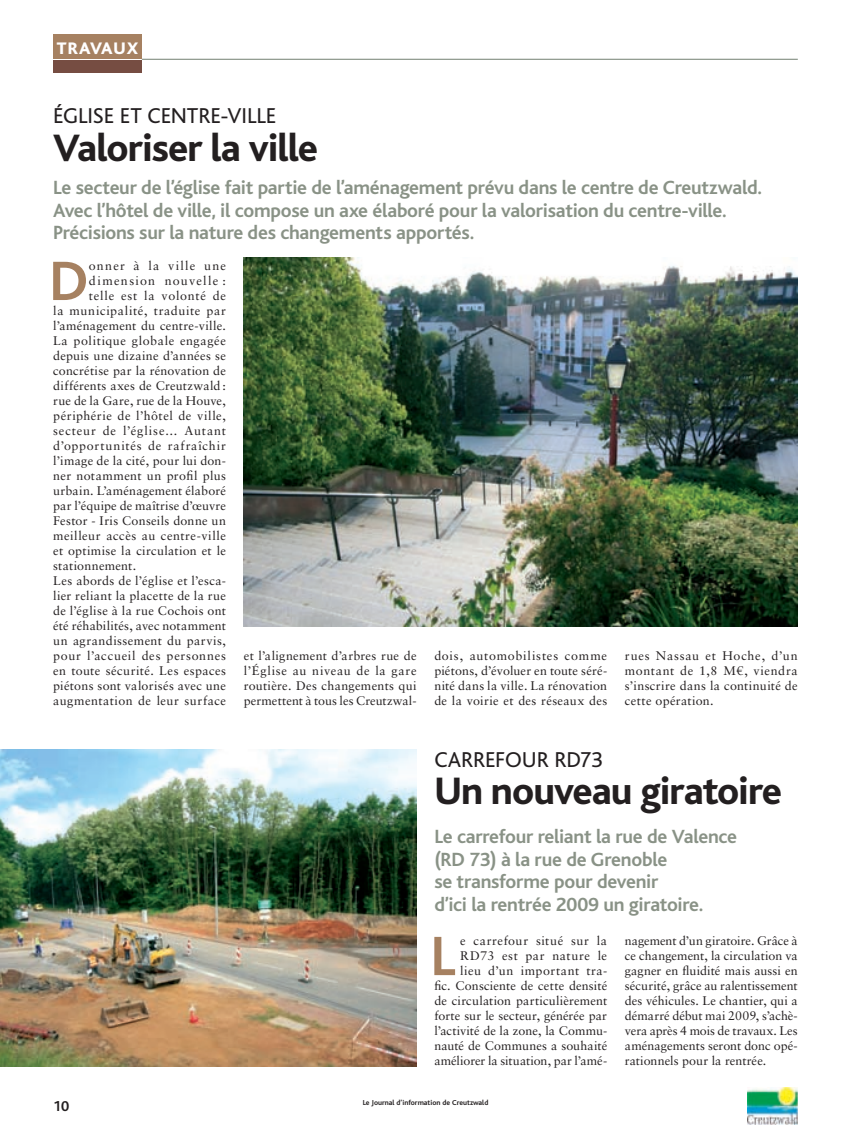
<style>
.page{position:relative;width:851px;height:1134px;background:#fff}
.page>*{position:absolute;margin:0;border:0;box-sizing:border-box;transform-origin:0 0}
.t1{font:700 58px "Bliss";color:#a68161}
.t2{font:800 40px "Bliss";letter-spacing:-.025em;color:#231f20}
.t3{font:22.5px "Bliss";letter-spacing:-.005em;color:#231f20}
.t4{font:700 20px/22.5px "Bliss";letter-spacing:-.015em;color:#899286}
.t5{font:800 17.5px "Bliss";letter-spacing:.045em;color:#fff}
.t6{font:700 15px "Bliss";color:#231f20}
.t7{font:12.5px/15px "Sabon LT Std";letter-spacing:.025em;color:#231f20;text-align:justify}
.t8{font:12.5px "Sabon LT Std";letter-spacing:.05em;color:#231f20}
.t9{font:12.5px "Sabon LT Std";letter-spacing:.06em;color:#231f20}
.t10{font:12.5px "Sabon LT Std";letter-spacing:.065em;color:#231f20}
.t11{font:12.5px "Sabon LT Std";letter-spacing:.045em;color:#231f20}
.t12{font:12.5px "Sabon LT Std";letter-spacing:.07em;color:#231f20}
.t13{font:12.5px "Sabon LT Std";letter-spacing:.1em;color:#231f20}
.t14{font:12.5px "Sabon LT Std";letter-spacing:.095em;color:#231f20}
.t15{font:700 7.5px "Bliss";color:#231f20}
</style>
<div class="page">
<hr style="left:142px;top:59px;width:655px;height:1px;background:#727f71">
<div style="left:53px;top:34px;width:89px;height:25px;background:#a68161"></div>
<div style="left:53px;top:60px;width:89px;height:12px;background:#764d42"></div>
<img style="left:747px;top:1088px;width:50px;height:36px">
<img style="left:244px;top:257px;width:553px;height:369px">
<img style="left:0;top:749px;width:416px;height:318px">
<h3 class="t5" style="left:57px;top:39px;width:83px">TRAVAUX</h3>
<h3 class="t3" style="left:53px;top:104px;width:225px">ÉGLISE ET CENTRE-VILLE</h3>
<h2 class="t2" style="left:53px;top:127px;width:266px">Valoriser la ville</h2>
<h3 class="t4" style="left:53px;top:177px;width:710px">Le secteur de l’église fait partie de l’aménagement prévu dans le centre de Creutzwald.<br>Avec l’hôtel de ville, il compose un axe élaboré pour la valorisation du centre-ville.<br>Précisions sur la nature des changements apportés.</h3>
<h1 class="t1" style="left:49px;top:251px;width:40px">D</h1>
<p class="t14" style="left:89px;top:258px;width:138px">onner à la ville une</p>
<p class="t13" style="left:89px;top:273px;width:138px">dimension nouvelle :</p>
<p class="t9" style="left:89px;top:288px;width:138px">telle est la volonté de</p>
<p class="t8" style="left:53px;top:303px;width:174px">la municipalité, traduite par</p>
<p class="t7" style="left:53px;top:318px;width:174px">l’aménagement du centre-ville.</p>
<p class="t11" style="left:53px;top:333px;width:174px">La politique globale engagée</p>
<p class="t7" style="left:53px;top:348px;width:174px">depuis une dizaine d’années se</p>
<p class="t7" style="left:53px;top:363px;width:174px">concrétise par la rénovation de</p>
<p class="t7" style="left:53px;top:378px;width:174px">différents axes de Creutzwald :</p>
<p class="t7" style="left:53px;top:393px;width:174px">rue de la Gare, rue de la Houve,</p>
<p class="t7" style="left:53px;top:408px;width:174px">périphérie de l’hôtel de ville,</p>
<p class="t12" style="left:53px;top:423px;width:174px">secteur de l’église… Autant</p>
<p class="t10" style="left:53px;top:438px;width:174px">d’opportunités de rafraîchir</p>
<p class="t7" style="left:53px;top:453px;width:174px">l’image de la cité, pour lui don-</p>
<p class="t7" style="left:53px;top:468px;width:174px">ner notamment un profil plus</p>
<p class="t7" style="left:53px;top:483px;width:174px">urbain. L’aménagement élaboré</p>
<p class="t7" style="left:53px;top:498px;width:174px">par l’équipe de maîtrise d’œuvre</p>
<p class="t7" style="left:53px;top:513px;width:174px">Festor - Iris Conseils donne un</p>
<p class="t8" style="left:53px;top:528px;width:174px">meilleur accès au centre-ville</p>
<p class="t7" style="left:53px;top:543px;width:174px">et optimise la circulation et le</p>
<p class="t7" style="left:53px;top:558px;width:85px">stationnement.</p>
<p class="t7" style="left:53px;top:573px;width:174px">Les abords de l’église et l’esca-</p>
<p class="t7" style="left:53px;top:588px;width:174px">lier reliant la placette de la rue</p>
<p class="t7" style="left:53px;top:603px;width:174px">de l’église à la rue Cochois ont</p>
<p class="t7" style="left:53px;top:618px;width:174px">été réhabilités, avec notamment</p>
<p class="t7" style="left:53px;top:633px;width:174px">un agrandissement du parvis,</p>
<p class="t9" style="left:53px;top:648px;width:174px">pour l’accueil des personnes</p>
<p class="t7" style="left:53px;top:663px;width:174px">en toute sécurité. Les espaces</p>
<p class="t7" style="left:53px;top:678px;width:174px">piétons sont valorisés avec une</p>
<p class="t7" style="left:53px;top:693px;width:174px">augmentation de leur surface</p>
<p class="t6" style="left:53px;top:1098px;width:18px">10</p>
<p class="t7" style="left:244px;top:648px;width:174px">et l’alignement d’arbres rue de l’Église au niveau de la gare routière. Des changements qui permettent à tous les Creutzwal-</p>
<p class="t7" style="left:434px;top:648px;width:174px">dois, automobilistes comme piétons, d’évoluer en toute séré&shy;nité dans la ville. La rénovation de la voirie et des réseaux des</p>
<p class="t7" style="left:624px;top:648px;width:174px">rues Nassau et Hoche, d’un montant de 1,8 M€, viendra s’inscrire dans la continuité de cette opération.</p>
<h3 class="t3" style="left:434px;top:747px;width:170px">CARREFOUR RD73</h3>
<h2 class="t2" style="left:434px;top:770px;width:349px">Un nouveau giratoire</h2>
<h3 class="t4" style="left:434px;top:826px;width:304px">Le carrefour reliant la rue de Valence (RD 73) à la rue de Grenoble<br>se transforme pour devenir<br>d’ici la rentrée 2009 un giratoire.</h3>
<p class="t7" style="left:434px;top:933px;width:174px;text-align:right">e carrefour situé sur la<br>RD73 est par nature le<br>lieu d’un important tra-<br>fic. Consciente de cette densité de circulation particulièrement forte sur le secteur, générée par l’activité de la zone, la c ommu&shy;nauté de Communes a souhaité améliorer la situation, par l’amé-</p>
<p class="t7" style="left:625px;top:933px;width:174px">nagement d’un giratoire. Grâce à ce changement, la circulation va gagner en fluidité mais aussi en sécurité, grâce au ralentissement des véhicules. Le chantier, qui a démarré début mai 2009, s’achè&shy;vera après 4 mois de travaux. Les aménagements seront donc opé&shy;rationnels pour la rentrée.</p>
<h1 class="t1" style="left:430px;top:926px;width:27px">L</h1>
<p class="t15" style="left:362px;top:1099px;width:127px">Le Journal d’information de Creutzwald</p>
</div>
